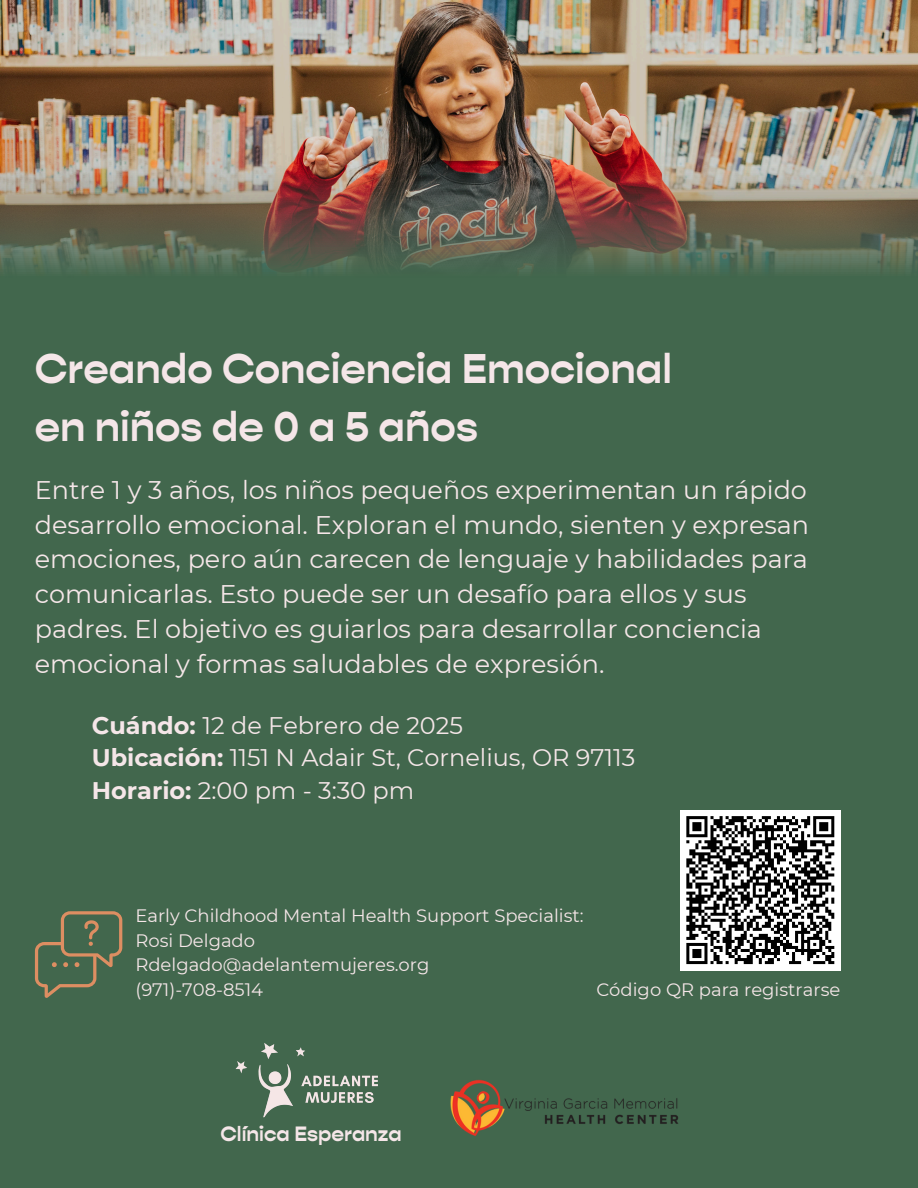
<style>
.page{position:relative;width:918px;height:1188px;background:#42674d}
.page>*{position:absolute;margin:0;border:0;box-sizing:border-box;transform-origin:0 0}
.t1{font:700 42px/58.5px "Gopher";color:#f5e6e8}
.t2{font:25.5px/34.8px "Montserrat";color:#f5e6e8}
.t3{font:24px/32.7px "Montserrat";color:#f5e6e8}
.t4{font:700 21px "Gopher";color:#f5e6e8}
.t5{font:18px "Montserrat";color:#f5e6e8}
.s1{font-weight:700}
</style>
<div class="page">
<img style="left:0;top:0;width:918px;height:163px">
<img style="left:0;top:163px;width:918px;height:109px">
<div style="left:680px;top:810px;width:160px;height:160px;background:#fff"></div>
<svg style="left:686px;top:816px;width:149px;height:149px"></svg>
<svg style="left:35px;top:911px;width:87px;height:87px"></svg>
<img style="left:450px;top:1079px;width:228px;height:57px">
<img style="left:235px;top:1043px;width:143px;height:75px">
<h2 class="t1" style="left:35px;top:339px;width:639px">Creando Conciencia Emocional en niños de 0 a 5 años</h2>
<h2 class="t2" style="left:35px;top:472px;width:776px">Entre 1 y 3 años, los niños pequeños experimentan un rápido desarrollo emocional. Exploran el mundo, sienten y expresan emociones, pero aún carecen de lenguaje y habilidades para comunicarlas. Esto puede ser un desafío para ellos y sus padres. El objetivo es guiarlos para desarrollar conciencia emocional y formas saludables de expresión.</h2>
<p class="t3" style="left:92px;top:709px;width:545px"><span class="s1">Cuándo:</span> 12 de Febrero de 2025<br><span class="s1">Ubicación:</span> 1151 N Adair St, Cornelius, OR 97113<br><span class="s1">Horario:</span> 2:00 pm - 3:30 pm</p>
<p class="t5" style="left:135px;top:905px;width:450px">Early Childhood Mental Health Support Specialist:</p>
<p class="t5" style="left:135px;top:929px;width:121px">Rosi Delgado</p>
<p class="t5" style="left:135px;top:954px;width:296px">Rdelgado@adelantemujeres.org</p>
<p class="t5" style="left:135px;top:979px;width:129px">(971)-708-8514</p>
<p class="t5" style="left:596px;top:979px;width:245px">Código QR para registrarse</p>
<h1 class="t4" style="left:220px;top:1121px;width:183px">Clínica Esperanza</h1>
</div>
